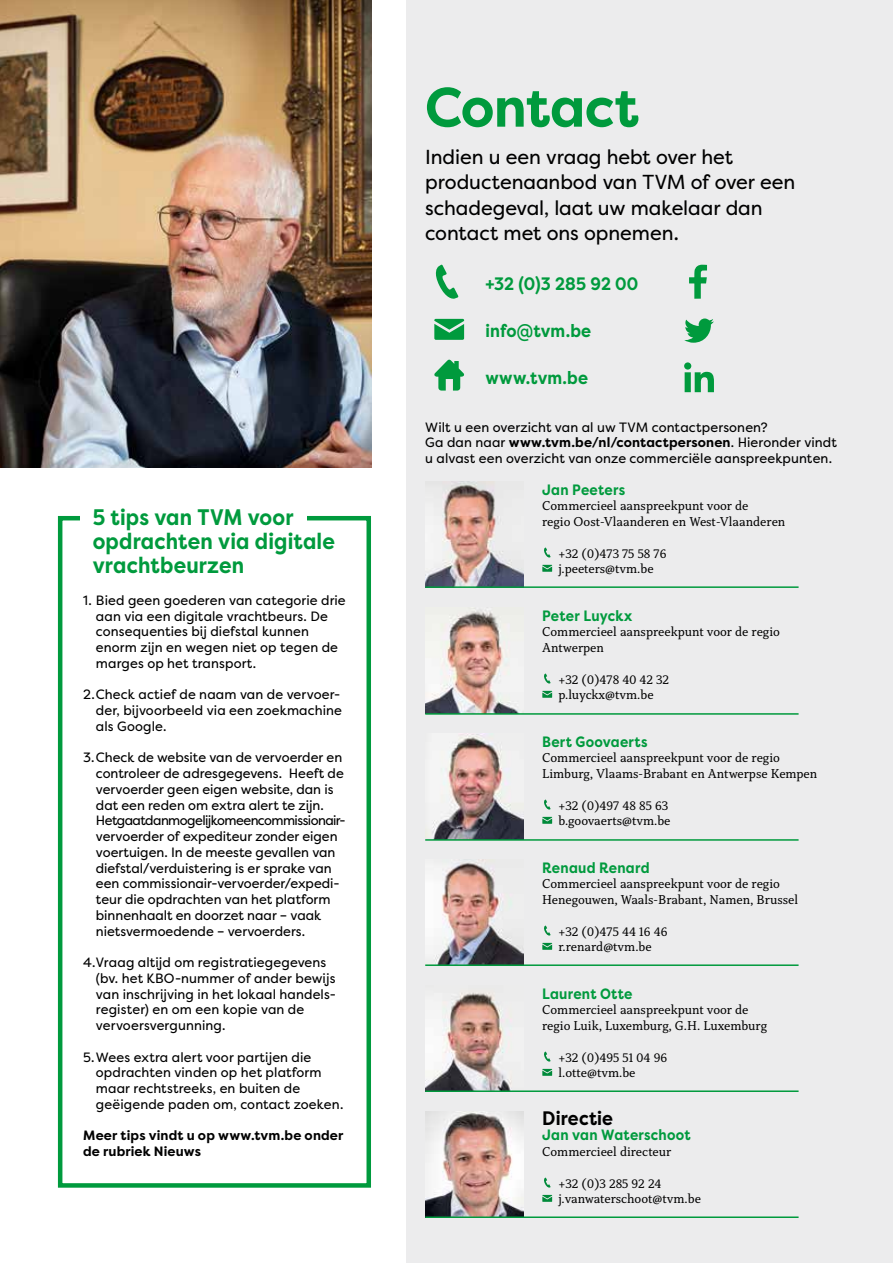
<style>
.page{position:relative;width:893px;height:1263px;background:#fff}
.page>*{position:absolute;margin:0;border:0;box-sizing:border-box;transform-origin:0 0}
.t1{font:700 55.5px "Filson Pro";letter-spacing:-.01em;color:#009a3d}
.t2{font:700 22.5px/24px "Filson Pro";letter-spacing:.01em;color:#009a3d;scale:.9 1}
.t3{font:20.25px/25.5px "Filson Pro";letter-spacing:-.005em;color:#000}
.t4{font:700 19.5px "Filson Pro";letter-spacing:.015em;color:#000;scale:.9 1}
.t5{font:700 18px "Filson Pro";letter-spacing:.005em;color:#009a3d;scale:.9 1}
.t6{font:700 15px "Filson Pro";letter-spacing:.02em;color:#009a3d;scale:.9 1}
.t7{font:13.5px/15.8px "Filson Pro";letter-spacing:.005em;color:#000}
.t8{font:13.5px/15.8px "Capitolina";color:#000}
.t9{font:700 13.5px/15.8px "Filson Pro";letter-spacing:.01em;color:#000}
.s1{font-weight:700}
</style>
<div class="page">
<div style="left:406px;top:0;width:487px;height:1263px;background:#ececed"></div>
<img style="left:425px;top:482px;width:98px;height:104px">
<svg style="left:544px;top:547px;width:7px;height:11px"></svg>
<div style="left:542px;top:563px;width:10px;height:10px;background:#c3dacd"></div>
<svg style="left:542px;top:565px;width:10px;height:7px"></svg>
<svg style="left:435px;top:265px;width:23px;height:34px"></svg>
<svg style="left:434px;top:319px;width:30px;height:21px"></svg>
<svg style="left:434px;top:359px;width:31px;height:32px"></svg>
<svg style="left:689px;top:265px;width:18px;height:34px"></svg>
<svg style="left:684px;top:318px;width:30px;height:25px"></svg>
<svg style="left:684px;top:362px;width:30px;height:30px"></svg>
<svg style="left:544px;top:673px;width:7px;height:11px"></svg>
<div style="left:542px;top:689px;width:10px;height:10px;background:#c7dcd1"></div>
<svg style="left:542px;top:691px;width:10px;height:7px"></svg>
<svg style="left:544px;top:799px;width:7px;height:11px"></svg>
<div style="left:542px;top:815px;width:10px;height:10px;background:#cbded3"></div>
<svg style="left:542px;top:817px;width:10px;height:7px"></svg>
<svg style="left:544px;top:925px;width:7px;height:11px"></svg>
<div style="left:542px;top:941px;width:10px;height:10px;background:#cfdfd6"></div>
<svg style="left:542px;top:943px;width:10px;height:7px"></svg>
<svg style="left:544px;top:1051px;width:7px;height:11px"></svg>
<div style="left:542px;top:1067px;width:10px;height:10px;background:#d3e0d9"></div>
<svg style="left:542px;top:1069px;width:10px;height:7px"></svg>
<svg style="left:544px;top:1177px;width:7px;height:11px"></svg>
<div style="left:542px;top:1193px;width:10px;height:10px;background:#d6e2dc"></div>
<svg style="left:542px;top:1195px;width:10px;height:7px"></svg>
<img style="left:425px;top:608px;width:94px;height:105px">
<img style="left:425px;top:734px;width:98px;height:105px">
<img style="left:425px;top:860px;width:98px;height:104px">
<img style="left:425px;top:992px;width:87px;height:98px">
<img style="left:425px;top:1112px;width:98px;height:104px">
<hr style="left:425px;top:839px;width:374px;height:2px;background:#009a3d">
<hr style="left:425px;top:964px;width:374px;height:2px;background:#009a3d">
<hr style="left:425px;top:713px;width:374px;height:2px;background:#009a3d">
<hr style="left:425px;top:586px;width:374px;height:2px;background:#009a3d">
<hr style="left:425px;top:1090px;width:374px;height:2px;background:#009a3d">
<hr style="left:425px;top:1216px;width:374px;height:2px;background:#009a3d">
<div style="left:58px;top:516px;width:313px;height:672px;border:4px solid #009a3d"></div>
<div style="left:80px;top:494px;width:226px;height:44px;background:#fff"></div>
<img style="left:0;top:0;width:371px;height:467px">
<h2 class="t2" style="left:93px;top:506px;width:270px">5 tips van TVM voor opdrachten via digitale vrachtbeurzen</h2>
<p class="t7" style="left:96px;top:592px;width:251px;text-indent:-13px">1. Bied geen goederen van categorie drie aan via een digitale vrachtbeurs. De consequenties bij diefstal kunnen enorm zijn en wegen niet op tegen de marges op het transport.</p>
<p class="t7" style="left:96px;top:687px;width:248px;text-indent:-13px">2.Check actief de naam van de vervoer&shy;der, bijvoorbeeld via een zoekmachine als Google.</p>
<p class="t7" style="left:96px;top:750px;width:251px;text-indent:-13px">3.Check de website van de vervoerder en controleer de adresgegevens. Heeft de vervoerder geen eigen website, dan is dat een reden om extra alert te zijn.<br>Het gaat dan mogelijk om een commissionair&shy;vervoerder of expediteur zonder eigen voertuigen. In de meeste gevallen van diefstal/verduistering is er sprake van een commissionair-vervoerder/expedi&shy;teur die opdrachten van het platform binnenhaalt en doorzet naar – vaak nietsvermoedende – vervoerders.</p>
<p class="t7" style="left:96px;top:954px;width:241px;text-indent:-13px">4.Vraag altijd om registratiegegevens (bv. het KBO-nummer of ander bewijs van inschrijving in het lokaal handels&shy;register) en om een kopie van de vervoersvergunning.</p>
<p class="t7" style="left:96px;top:1049px;width:249px;text-indent:-13px">5.Wees extra alert voor partijen die opdrachten vinden op het platform maar rechtstreeks, en buiten de geëigende paden om, contact zoeken.</p>
<p class="t9" style="left:83px;top:1128px;width:262px">Meer tips vindt u op www.tvm.be onder de rubriek Nieuws</p>
<h1 class="t1" style="left:425px;top:72px;width:216px">Contact</h1>
<h3 class="t3" style="left:425px;top:144px;width:372px">Indien u een vraag hebt over het productenaanbod van TVM of over een schadegeval, laat uw makelaar dan contact met ons opnemen.</h3>
<h3 class="t5" style="left:485px;top:272px;width:172px">+32 (0)3 285 92 00</h3>
<h3 class="t5" style="left:485px;top:319px;width:119px">info@tvm.be</h3>
<h3 class="t5" style="left:485px;top:367px;width:116px">www.tvm.be</h3>
<p class="t7" style="left:425px;top:419px;width:413px">Wilt u een overzicht van al uw TVM contactpersonen?<br>Ga dan naar <span class="s1">www.tvm.be/nl/contactpersonen</span>. Hieronder vindt u alvast een overzicht van onze commerciële aanspreekpunten.</p>
<p class="t6" style="left:542px;top:480px;width:94px">Jan Peeters</p>
<p class="t8" style="left:542px;top:498px;width:245px">Commercieel aanspreekpunt voor de<br>regio Oost-Vlaanderen en West-Vlaanderen</p>
<p class="t8" style="left:559px;top:545px;width:109px">+32 (0)473 75 58 76 j.peeters@tvm.be</p>
<p class="t6" style="left:542px;top:606px;width:101px">Peter Luyckx</p>
<p class="t8" style="left:542px;top:624px;width:239px">Commercieel aanspreekpunt voor de regio<br>Antwerpen</p>
<p class="t8" style="left:559px;top:671px;width:112px">+32 (0)478 40 42 32 p.luyckx@tvm.be</p>
<p class="t6" style="left:542px;top:732px;width:119px">Bert Goovaerts</p>
<p class="t8" style="left:542px;top:750px;width:277px">Commercieel aanspreekpunt voor de regio<br>Limburg, Vlaams-Brabant en Antwerpse Kempen</p>
<p class="t8" style="left:559px;top:797px;width:113px">+32 (0)497 48 85 63 b.goovaerts@tvm.be</p>
<p class="t6" style="left:542px;top:858px;width:121px">Renaud Renard</p>
<p class="t8" style="left:542px;top:876px;width:258px">Commercieel aanspreekpunt voor de regio<br>Henegouwen, Waals-Brabant, Namen, Brussel</p>
<p class="t8" style="left:559px;top:923px;width:110px">+32 (0)475 44 16 46 r.renard@tvm.be</p>
<p class="t6" style="left:542px;top:984px;width:102px">Laurent Otte</p>
<p class="t8" style="left:542px;top:1002px;width:226px">Commercieel aanspreekpunt voor de regio Luik, Luxemburg, G.H. Luxemburg</p>
<p class="t8" style="left:559px;top:1049px;width:110px">+32 (0)495 51 04 96 l.otte@tvm.be</p>
<h3 class="t4" style="left:542px;top:1105px;width:80px">Directie</h3>
<p class="t6" style="left:542px;top:1126px;width:166px">Jan van Waterschoot</p>
<p class="t8" style="left:542px;top:1144px;width:131px">Commercieel directeur</p>
<p class="t8" style="left:559px;top:1175px;width:144px">+32 (0)3 285 92 24 j.vanwaterschoot@tvm.be</p>
</div>
